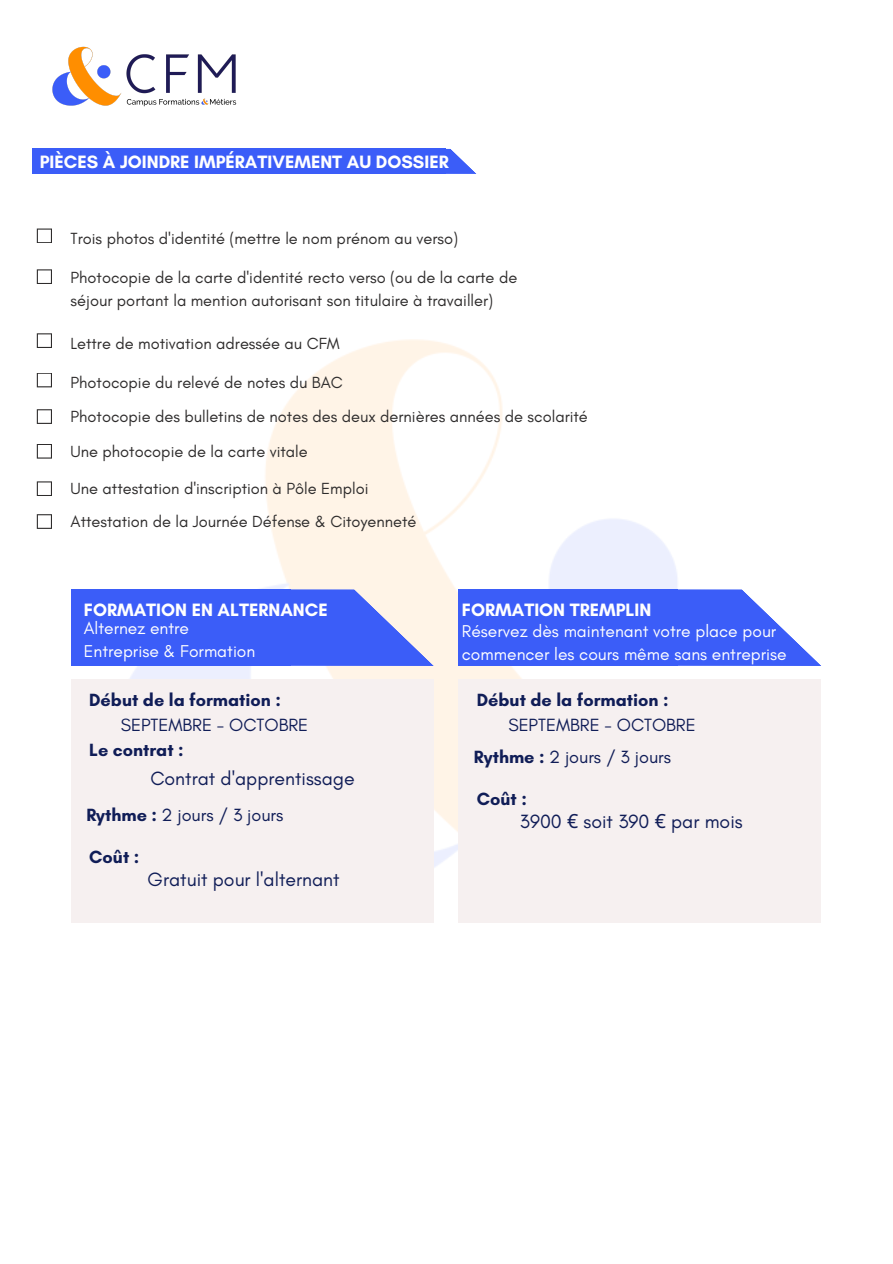
<style>
.page{position:relative;width:893px;height:1264px;background:#fff}
.page>*{position:absolute;margin:0;border:0;box-sizing:border-box;transform-origin:0 0}
.t1{font:19.5px "Glacial Indifference";color:#101d57}
.t2{font:700 18.15px "Glacial Indifference";color:#fff}
.t3{font:18px/32.4px "Glacial Indifference";color:#101d57}
.t4{font:700 18px "Glacial Indifference";color:#101d57}
.t5{font:17.4px/23.5px "Glacial Indifference";color:#fff}
.t6{font:16.35px/34.5px "Glacial Indifference";color:#2e2c2c}
.s1{font-weight:700}
.s2{font-family:"Noto Sans"}
</style>
<div class="page">
<img style="left:89px;top:339px;width:714px;height:584px">
<img style="left:52px;top:46px;width:185px;height:61px">
<svg style="left:37px;top:228px;width:15px;height:15px"></svg>
<svg style="left:37px;top:269px;width:15px;height:15px"></svg>
<svg style="left:37px;top:333px;width:15px;height:15px"></svg>
<svg style="left:37px;top:373px;width:15px;height:14px"></svg>
<svg style="left:37px;top:409px;width:15px;height:15px"></svg>
<svg style="left:37px;top:444px;width:15px;height:14px"></svg>
<svg style="left:37px;top:481px;width:15px;height:15px"></svg>
<svg style="left:37px;top:514px;width:15px;height:15px"></svg>
<div style="left:32px;top:149px;width:414px;height:25px;background:#3b5df8"></div>
<svg style="left:446px;top:149px;width:31px;height:25px"></svg>
<div style="left:71px;top:589px;width:219px;height:76px;background:#3b5df8"></div>
<svg style="left:204px;top:589px;width:230px;height:77px"></svg>
<div style="left:71px;top:679px;width:362px;height:243px;background:#f6f0f0"></div>
<div style="left:458px;top:589px;width:220px;height:76px;background:#3b5df8"></div>
<svg style="left:591px;top:589px;width:230px;height:77px"></svg>
<div style="left:458px;top:679px;width:363px;height:243px;background:#f6f0f0"></div>
<p class="t2" style="left:40px;top:150px;width:410px">PIÈCES À JOINDRE IMPÉRATIVEMENT AU DOSSIER</p>
<p class="t6" style="left:71px;top:221px;width:389px">Trois photos d'identité (mettre le nom prénom au verso)</p>
<p class="t6" style="left:71px;top:266px;width:448px;line-height:22.5px">Photocopie de la carte d'identité recto verso (ou de la carte de séjour portant la mention autorisant son titulaire à travailler)</p>
<p class="t6" style="left:71px;top:325px;width:271px">Lettre de motivation adressée au CFM</p>
<p class="t6" style="left:71px;top:365px;width:519px">Photocopie du relevé de notes du BAC<br>Photocopie des bulletins de notes des deux dernières années de scolarité<br>Une photocopie de la carte vitale</p>
<p class="t6" style="left:71px;top:472px;width:347px;line-height:32.8px">Une attestation d'inscription à Pôle Emploi<br>Attestation de la Journée Défense &amp; Citoyenneté</p>
<p class="t2" style="left:84px;top:599px;width:245px">FORMATION EN ALTERNANCE</p>
<p class="t5" style="left:84px;top:615px;width:173px">Alternez entre<br>Entreprise &amp; Formation</p>
<p class="t4" style="left:89px;top:688px;width:193px">Début de la formation :</p>
<p class="t3" style="left:121px;top:708px;width:189px">SEPTEMBRE - OCTOBRE</p>
<p class="t4" style="left:89px;top:739px;width:96px">Le contrat :</p>
<p class="t1" style="left:150px;top:766px;width:206px">Contrat d'apprentissage</p>
<p class="t3" style="left:86px;top:798px;width:198px"><span class="s1">Rythme :</span> 2 jours / 3 jours</p>
<p class="t4" style="left:89px;top:845px;width:52px">Coût :</p>
<p class="t1" style="left:148px;top:867px;width:193px">Gratuit pour l'alternant</p>
<p class="t2" style="left:462px;top:599px;width:191px">FORMATION TREMPLIN</p>
<p class="t5" style="left:462px;top:619px;width:326px">Réservez dès maintenant votre place pour commencer les cours même sans entreprise</p>
<p class="t4" style="left:477px;top:688px;width:193px">Début de la formation :</p>
<p class="t3" style="left:474px;top:708px;width:223px;text-indent:34px">SEPTEMBRE - OCTOBRE<br><span class="s1">Rythme :</span> 2 jours / 3 jours</p>
<p class="t4" style="left:477px;top:787px;width:52px">Coût :</p>
<p class="t1" style="left:520px;top:809px;width:224px">3900 <span class="s2">€</span> soit 390 <span class="s2">€</span> par mois</p>
</div>
